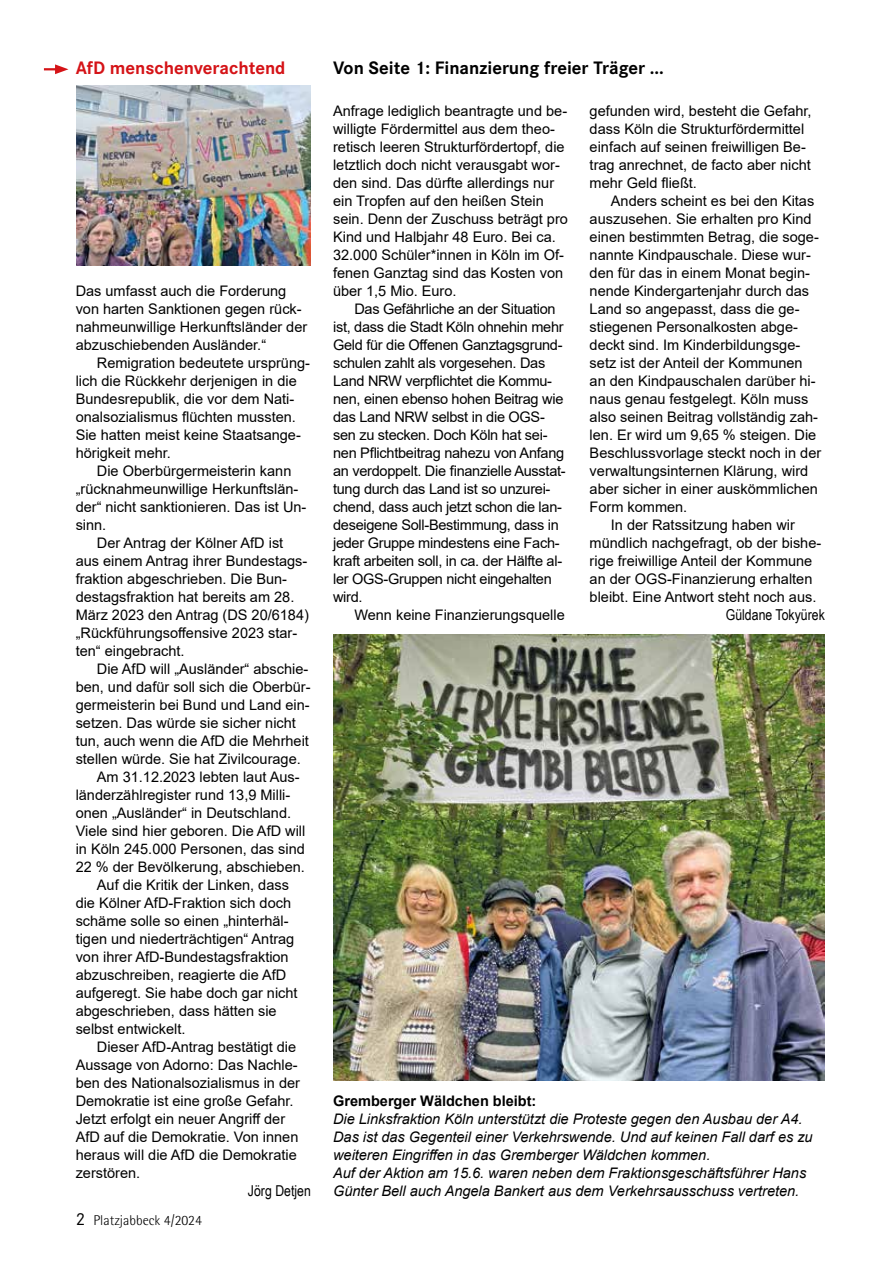
<style>
.page{position:relative;width:893px;height:1263px;background:#fff}
.page>*{position:absolute;margin:0;border:0;box-sizing:border-box;transform-origin:0 0}
.t1{font:700 18.75px "Corporate S";color:#000}
.t2{font:700 18.75px "Corporate S";color:#d51317}
.t3{font:15px "Arial Narrow";color:#000}
.t4{font:14.55px/18px "Arial";color:#000}
.t5{font:14.55px/18px "Arial";letter-spacing:-.02em;color:#000}
.t6{font:italic 14.55px/18px "Arial";color:#000}
.t7{font:700 14.55px "Arial";color:#000}
.t8{font:300 14.25px "Rotis Semi Sans Pro";color:#000}
.s1{font-family:"Corporate S Pro";font-weight:400;font-size:18px}
</style>
<div class="page">
<svg style="left:44px;top:64px;width:24px;height:10px"></svg>
<img style="left:333px;top:634px;width:491px;height:187px">
<img style="left:333px;top:821px;width:492px;height:259px">
<img style="left:77px;top:85px;width:234px;height:180px">
<p class="t2" style="left:76px;top:55px;width:211px">AfD menschenverachtend</p>
<p class="t4" style="left:76px;top:281px;width:233px">Das umfasst auch die Forderung von harten Sanktionen gegen rück&shy;nahmeunwillige Herkunftsländer der abzuschiebenden Ausländer.“</p>
<p class="t4" style="left:76px;top:353px;width:236px;text-indent:21px">Remigration bedeutete ursprüng&shy;lich die Rückkehr derjenigen in die<br>Bundesrepublik, die vor dem Nati&shy;onalsozialismus flüchten mussten.<br>Sie hatten meist keine Staatsange&shy;hörigkeit mehr.</p>
<p class="t4" style="left:97px;top:461px;width:196px">Die Oberbürgermeisterin kann</p>
<p class="t4" style="left:76px;top:479px;width:224px">„rücknahmeunwillige Herkunftslän-</p>
<p class="t4" style="left:76px;top:497px;width:232px">der“ nicht sanktionieren. Das ist Un-</p>
<p class="t4" style="left:76px;top:515px;width:32px">sinn.</p>
<p class="t4" style="left:97px;top:533px;width:188px">Der Antrag der Kölner AfD ist</p>
<p class="t4" style="left:76px;top:551px;width:233px">aus einem Antrag ihrer Bundestags-</p>
<p class="t4" style="left:76px;top:569px;width:213px">fraktion abgeschrieben. Die Bun-</p>
<p class="t4" style="left:76px;top:587px;width:220px">destagsfraktion hat bereits am 28.</p>
<p class="t4" style="left:76px;top:605px;width:235px">März 2023 den Antrag (DS 20/6184)</p>
<p class="t4" style="left:76px;top:623px;width:223px">„Rückführungsoffensive 2023 star-</p>
<p class="t4" style="left:76px;top:641px;width:110px">ten“ eingebracht.</p>
<p class="t4" style="left:97px;top:659px;width:213px">Die AfD will „Ausländer“ abschie-</p>
<p class="t4" style="left:76px;top:677px;width:236px">ben, und dafür soll sich die Oberbür-</p>
<p class="t4" style="left:76px;top:695px;width:236px">germeisterin bei Bund und Land ein-</p>
<p class="t4" style="left:76px;top:713px;width:222px">setzen. Das würde sie sicher nicht</p>
<p class="t4" style="left:76px;top:731px;width:235px">tun, auch wenn die AfD die Mehrheit</p>
<p class="t4" style="left:76px;top:749px;width:227px">stellen würde. Sie hat Zivilcourage.</p>
<p class="t4" style="left:97px;top:767px;width:204px">Am 31.12.2023 lebten laut Aus-</p>
<p class="t4" style="left:76px;top:785px;width:216px">länderzählregister rund 13,9 Milli-</p>
<p class="t4" style="left:76px;top:803px;width:217px">onen „Ausländer“ in Deutschland.</p>
<p class="t4" style="left:76px;top:821px;width:231px">Viele sind hier geboren. Die AfD will</p>
<p class="t4" style="left:76px;top:839px;width:231px">in Köln 245.000 Personen, das sind</p>
<p class="t4" style="left:76px;top:857px;width:231px">22 % der Bevölkerung, abschieben.</p>
<p class="t4" style="left:97px;top:875px;width:194px">Auf die Kritik der Linken, dass</p>
<p class="t4" style="left:76px;top:893px;width:217px">die Kölner AfD-Fraktion sich doch</p>
<p class="t4" style="left:76px;top:911px;width:215px">schäme solle so einen „hinterhäl-</p>
<p class="t4" style="left:76px;top:929px;width:220px">tigen und niederträchtigen“ Antrag</p>
<p class="t4" style="left:76px;top:947px;width:215px">von ihrer AfD-Bundestagsfraktion</p>
<p class="t4" style="left:76px;top:965px;width:212px">abzuschreiben, reagierte die AfD</p>
<p class="t4" style="left:76px;top:983px;width:223px">aufgeregt. Sie habe doch gar nicht</p>
<p class="t4" style="left:76px;top:1001px;width:202px">abgeschrieben, dass hätten sie</p>
<p class="t4" style="left:76px;top:1019px;width:111px">selbst entwickelt.</p>
<p class="t4" style="left:97px;top:1037px;width:201px">Dieser AfD-Antrag bestätigt die</p>
<p class="t4" style="left:76px;top:1055px;width:223px">Aussage von Adorno: Das Nachle-</p>
<p class="t4" style="left:76px;top:1073px;width:226px">ben des Nationalsozialismus in der</p>
<p class="t4" style="left:76px;top:1091px;width:219px">Demokratie ist eine große Gefahr.</p>
<p class="t4" style="left:76px;top:1109px;width:211px">Jetzt erfolgt ein neuer Angriff der</p>
<p class="t4" style="left:76px;top:1127px;width:224px">AfD auf die Demokratie. Von innen</p>
<p class="t4" style="left:76px;top:1145px;width:223px">heraus will die AfD die Demokratie</p>
<p class="t4" style="left:76px;top:1163px;width:66px">zerstören.</p>
<p class="t3" style="left:248px;top:1179px;width:65px">Jörg Detjen</p>
<p class="t8" style="left:76px;top:1212px;width:128px"><span class="s1">2</span> Platzjabbeck 4/2024</p>
<p class="t1" style="left:333px;top:55px;width:332px">Von Seite 1: Finanzierung freier Träger ...</p>
<p class="t4" style="left:333px;top:101px;width:236px">Anfrage lediglich beantragte und be&shy;willigte Fördermittel aus dem theo&shy;retisch leeren Strukturfördertopf, die letztlich doch nicht verausgabt wor&shy;den sind. Das dürfte allerdings nur ein Tropfen auf den heißen Stein sein. Denn der Zuschuss beträgt pro Kind und Halbjahr 48 Euro. Bei ca.<br>32.000 Schüler*innen in Köln im Of&shy;fenen Ganztag sind das Kosten von über 1,5 Mio. Euro.</p>
<p class="t5" style="left:333px;top:299px;width:234px;text-indent:21px">Das Gefährliche an der Situation ist, dass die Stadt Köln ohnehin mehr Geld für die Offenen Ganztagsgrund&shy;schulen zahlt als vorgesehen. Das Land NRW verpflichtet die Kommu&shy;nen, einen ebenso hohen Beitrag wie das Land NRW selbst in die OGS&shy;sen zu stecken. Doch Köln hat sei&shy;nen Pflichtbeitrag nahezu von Anfang an verdoppelt. Die finanzielle Ausstat&shy;tung durch das Land ist so unzurei&shy;chend, dass auch jetzt schon die lan&shy;deseigene Soll-Bestimmung, dass in jeder Gruppe mindestens eine Fach&shy;kraft arbeiten soll, in ca. der Hälfte al&shy;ler OGS-Gruppen nicht eingehalten wird.</p>
<p class="t4" style="left:354px;top:605px;width:212px">Wenn keine Finanzierungsquelle</p>
<p class="t4" style="left:590px;top:101px;width:223px">gefunden wird, besteht die Gefahr, dass Köln die Strukturfördermittel einfach auf seinen freiwilligen Be&shy;trag anrechnet, de facto aber nicht mehr Geld fließt.</p>
<p class="t4" style="left:611px;top:191px;width:205px">Anders scheint es bei den Kitas</p>
<p class="t4" style="left:590px;top:209px;width:223px">auszusehen. Sie erhalten pro Kind</p>
<p class="t4" style="left:590px;top:227px;width:231px">einen bestimmten Betrag, die soge-</p>
<p class="t4" style="left:590px;top:245px;width:223px">nannte Kindpauschale. Diese wur-</p>
<p class="t4" style="left:590px;top:263px;width:222px">den für das in einem Monat begin-</p>
<p class="t4" style="left:590px;top:281px;width:221px">nende Kindergartenjahr durch das</p>
<p class="t4" style="left:590px;top:299px;width:211px">Land so angepasst, dass die ge-</p>
<p class="t4" style="left:590px;top:317px;width:210px">stiegenen Personalkosten abge-</p>
<p class="t4" style="left:590px;top:335px;width:212px">deckt sind. Im Kinderbildungsge-</p>
<p class="t4" style="left:590px;top:353px;width:215px">setz ist der Anteil der Kommunen</p>
<p class="t4" style="left:590px;top:371px;width:228px">an den Kindpauschalen darüber hi-</p>
<p class="t4" style="left:590px;top:389px;width:220px">naus genau festgelegt. Köln muss</p>
<p class="t4" style="left:590px;top:407px;width:230px">also seinen Beitrag vollständig zah-</p>
<p class="t4" style="left:590px;top:425px;width:228px">len. Er wird um 9,65 % steigen. Die</p>
<p class="t4" style="left:590px;top:443px;width:233px">Beschlussvorlage steckt noch in der</p>
<p class="t4" style="left:590px;top:461px;width:220px">verwaltungsinternen Klärung, wird</p>
<p class="t4" style="left:590px;top:479px;width:230px">aber sicher in einer auskömmlichen</p>
<p class="t4" style="left:590px;top:497px;width:99px">Form kommen.</p>
<p class="t4" style="left:611px;top:515px;width:185px">In der Ratssitzung haben wir</p>
<p class="t4" style="left:590px;top:533px;width:233px">mündlich nachgefragt, ob der bishe-</p>
<p class="t4" style="left:590px;top:551px;width:224px">rige freiwillige Anteil der Kommune</p>
<p class="t4" style="left:590px;top:569px;width:224px">an der OGS-Finanzierung erhalten</p>
<p class="t4" style="left:590px;top:587px;width:228px">bleibt. Eine Antwort steht noch aus.</p>
<p class="t3" style="left:726px;top:603px;width:101px">Güldane Tokyürek</p>
<p class="t7" style="left:333px;top:1090px;width:205px">Gremberger Wäldchen bleibt:</p>
<p class="t6" style="left:333px;top:1110px;width:481px">Die Linksfraktion Köln unterstützt die Proteste gegen den Ausbau der A4.<br>Das ist das Gegenteil einer Verkehrswende. Und auf keinen Fall darf es zu weiteren Eingriffen in das Gremberger Wäldchen kommen.<br>Auf der Aktion am 15.6. waren neben dem Fraktionsgeschäftsführer Hans Günter Bell auch Angela Bankert aus dem Verkehrsausschuss vertreten.</p>
</div>
